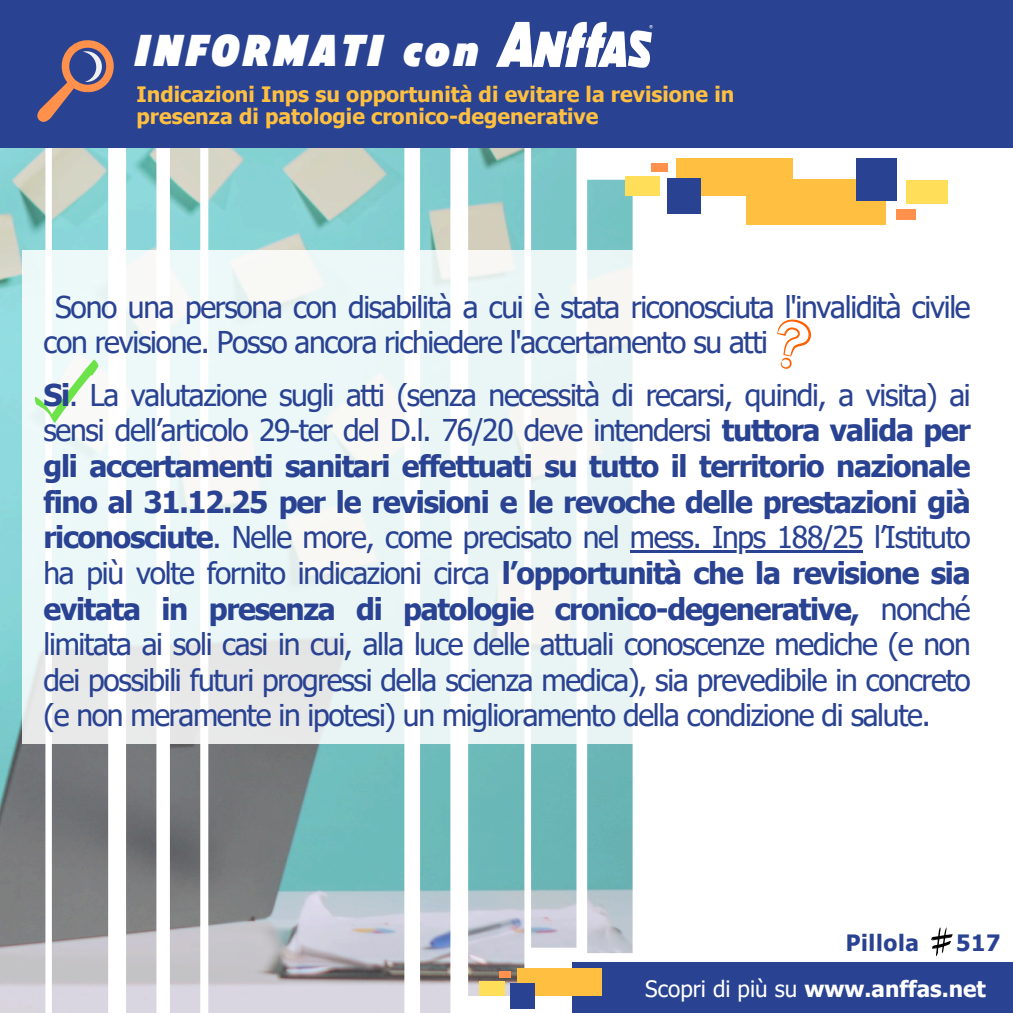
<style>
.page{position:relative;width:1013px;height:1013px;background:#fff}
.page>*{position:absolute;margin:0;border:0;box-sizing:border-box;transform-origin:0 0}
.t1{font:italic 900 44.5px "American Auto";letter-spacing:.07em;color:#fff}
.t2{font:30px/35.6px "Tahoma";letter-spacing:-.04em;color:#294292;text-align:justify}
.t3{font:700 22.5px "Tahoma";color:#fff}
.t4{font:700 22.5px "Tahoma";letter-spacing:.03em;color:#294292}
.t5{font:700 21.25px/22.5px "Tahoma";color:#ffbf40}
.s1{font-weight:700}
.s2{font-weight:400}
</style>
<div class="page">
<img style="left:0;top:147px;width:632px;height:865px">
<div style="left:0;top:0;width:1012px;height:147px;background:#294292"></div>
<div style="left:572px;top:962px;width:440px;height:50px;background:#294292"></div>
<div style="left:517px;top:968px;width:85px;height:27px;background:#ffbf40"></div>
<div style="left:510px;top:982px;width:25px;height:26px;background:#294292"></div>
<div style="left:498px;top:971px;width:12px;height:6px;background:#ff914d"></div>
<div style="left:479px;top:981px;width:25px;height:14px;background:#ffde59"></div>
<svg style="left:931px;top:927px;width:21px;height:29px"></svg>
<svg style="left:37px;top:40px;width:77px;height:82px"></svg>
<img style="left:496px;top:21px;width:157px;height:47px">
<div style="left:745px;top:180px;width:140px;height:45px;background:#ffbf40"></div>
<div style="left:855px;top:159px;width:41px;height:42px;background:#294292"></div>
<div style="left:896px;top:209px;width:20px;height:11px;background:#ff914d"></div>
<div style="left:906px;top:180px;width:41px;height:24px;background:#ffde59"></div>
<div style="left:676px;top:159px;width:116px;height:37px;background:#ffbf40"></div>
<div style="left:667px;top:179px;width:34px;height:35px;background:#294292"></div>
<div style="left:651px;top:163px;width:16px;height:9px;background:#ff914d"></div>
<div style="left:625px;top:176px;width:34px;height:20px;background:#ffde59"></div>
<svg style="left:23px;top:250px;width:840px;height:493px;fill:#edf8f8"></svg>
<svg style="left:770px;top:315px;width:44px;height:58px"></svg>
<svg style="left:35px;top:359px;width:64px;height:64px"></svg>
<hr style="left:630px;top:550px;width:232px;height:3px;background:#294292">
<p class="t1" style="left:134px;top:31px;width:346px">INFORMATI con</p>
<p class="t5" style="left:136px;top:82px;width:599px">Indicazioni Inps su opportunità di evitare la revisione in presenza di patologie cronico-degenerative</p>
<h3 class="t2" style="left:43px;top:288px;width:928px;text-indent:12px">Sono una persona con disabilità a cui è stata riconosciuta l'invalidità civile con revisione. Posso ancora richiedere l'accertamento su atti</h3>
<p class="t2" style="left:43px;top:376px;width:928px"><span class="s1">Si</span>. La valutazione sugli atti (senza necessità di recarsi, quindi, a visita) ai sensi dell’articolo 29-ter del D.l. 76/20 deve intendersi <span class="s1">tuttora valida per gli accertamenti sanitari effettuati su tutto il territorio nazionale fino al 31.12.25 per le revisioni e le revoche delle prestazioni già riconosciute</span>. Nelle more, come precisato nel mess. Inps 188/25 l’Istituto</p>
<p class="t2" style="left:43px;top:554px;width:928px">ha più volte fornito indicazioni circa <span class="s1">l’opportunità che la revisione sia evitata in presenza di patologie cronico-degenerative,</span> nonché limitata ai soli casi in cui, alla luce delle attuali conoscenze mediche (e non dei possibili futuri progressi della scienza medica), sia prevedibile in concreto (e non meramente in ipotesi) un miglioramento della condizione di salute.</p>
<h1 class="t4" style="left:845px;top:928px;width:75px">Pillola</h1>
<h1 class="t4" style="left:956px;top:928px;width:46px">517</h1>
<p class="t3" style="left:645px;top:974px;width:342px"><span class="s2">Scopri di più su</span> www.anffas.net</p>
</div>
